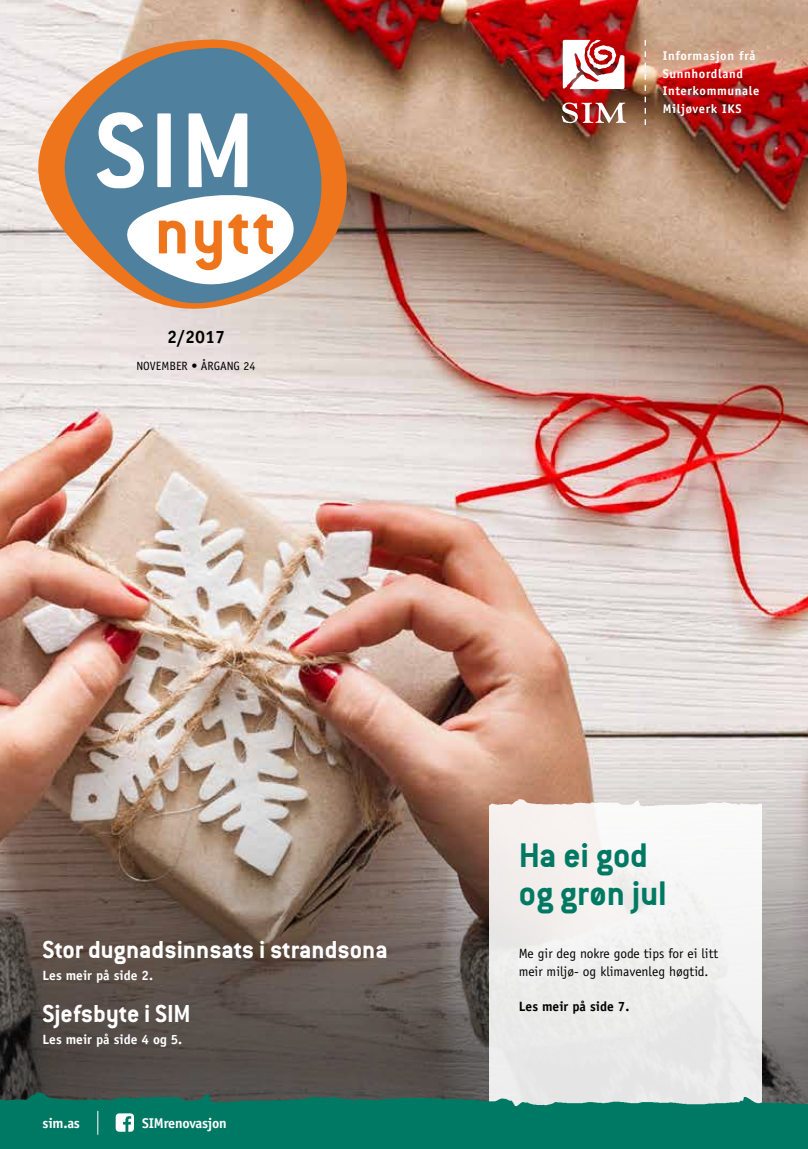
<style>
.page{position:relative;width:808px;height:1149px;background:#fff}
.page>*{position:absolute;margin:0;border:0;box-sizing:border-box;transform-origin:0 0}
.t1{font:700 37.5px/37.5px "Conduit ITC";color:#007964}
.t2{font:700 27px "Conduit ITC";color:#fff}
.t3{font:700 18px "Officina Sans";color:#000}
.t4{font:700 14.1px "Officina Sans";letter-spacing:-.015em;color:#fff}
.t5{font:13.5px/18px "Officina Sans";color:#000}
.t6{font:700 13.5px "Officina Sans";color:#fff}
.t7{font:700 13.5px "Officina Sans";color:#000}
.t8{font:700 12.6px/17.5px "Officina Sans";letter-spacing:.05em;color:#fff}
.t9{font:12px "Officina Sans";color:#000}
</style>
<div class="page">
<img style="left:0;top:0;width:808px;height:744px">
<svg style="left:0;top:744px;width:808px;height:338px;background:#817066"></svg>
<img style="left:489px;top:792px;width:273px;height:36px">
<div style="left:489px;top:828px;width:273px;height:281px;background:#f0eeed"></div>
<svg style="left:645px;top:40px;width:1px;height:85px"></svg>
<svg style="left:27px;top:37px;width:348px;height:281px;background:#cab3a4"></svg>
<svg style="left:46px;top:43px;width:298px;height:269px;background:#b09c8b"></svg>
<svg style="left:97px;top:112px;width:202px;height:183px"></svg>
<img style="left:0;top:1082px;width:808px;height:66px">
<svg style="left:116px;top:1112px;width:18px;height:19px"></svg>
<svg style="left:97px;top:1110px;width:1px;height:24px"></svg>
<svg style="left:563px;top:39px;width:61px;height:50px"></svg>
<svg style="left:561px;top:102px;width:65px;height:21px"></svg>
<h3 class="t3" style="left:167px;top:325px;width:60px">2/2017</h3>
<p class="t9" style="left:136px;top:359px;width:121px">NOVEMBER • ÅRGANG 24</p>
<p class="t8" style="left:663px;top:47px;width:98px">Informasjon frå<br>Sunnhordland<br>Interkommunale<br>Miljøverk IKS</p>
<h2 class="t2" style="left:43px;top:933px;width:347px">Stor dugnadsinnsats i strandsona</h2>
<p class="t6" style="left:43px;top:966px;width:112px">Les meir på side 2.</p>
<h2 class="t2" style="left:43px;top:997px;width:150px">Sjefsbyte i SIM</h2>
<p class="t6" style="left:43px;top:1030px;width:141px">Les meir på side 4 og 5.</p>
<p class="t4" style="left:43px;top:1113px;width:39px">sim.as</p>
<p class="t4" style="left:142px;top:1113px;width:86px">SIMrenovasjon</p>
<h1 class="t1" style="left:519px;top:835px;width:150px">Ha ei god og grøn jul</h1>
<p class="t5" style="left:519px;top:943px;width:201px">Me gir deg nokre gode tips for ei litt meir miljø- og klimavenleg høgtid.</p>
<p class="t7" style="left:519px;top:997px;width:112px">Les meir på side 7.</p>
</div>
